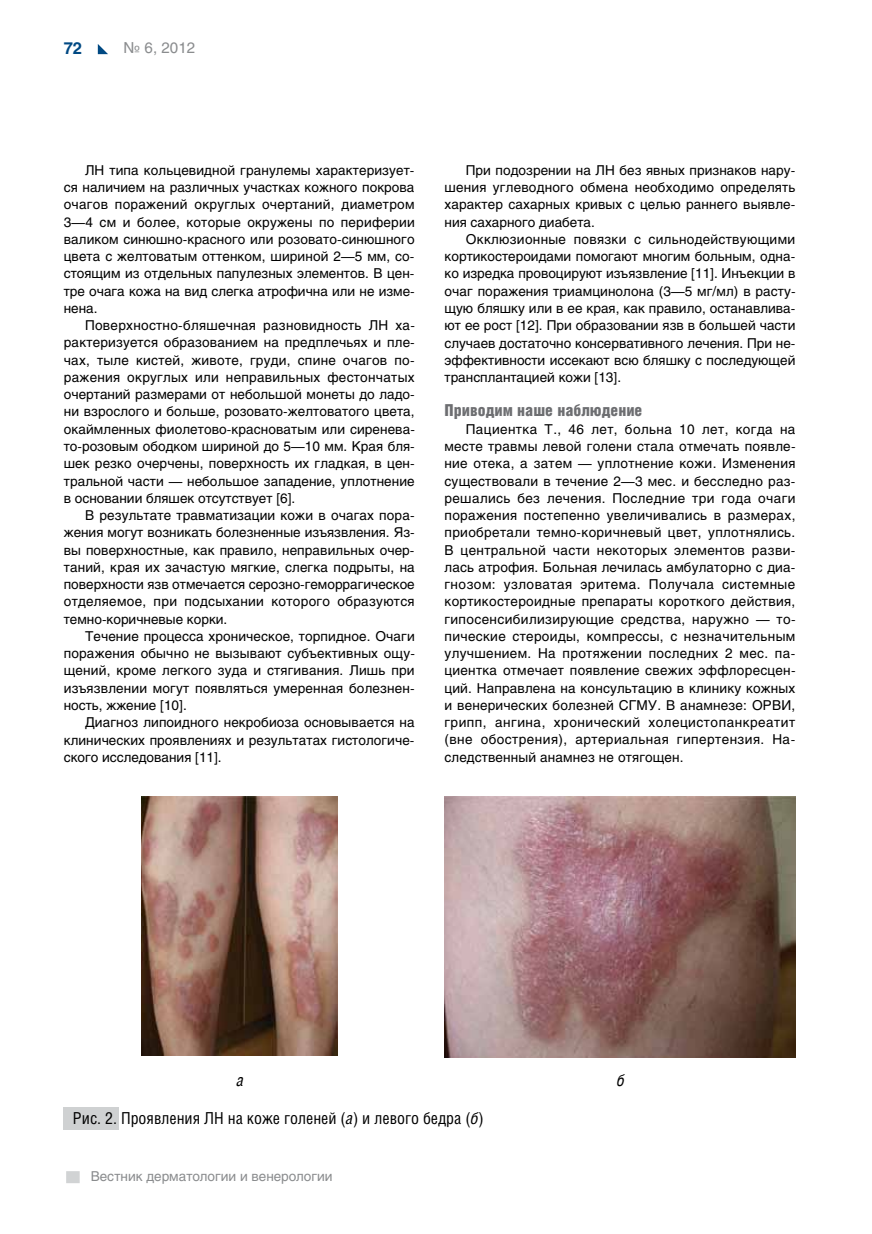
<style>
.page{position:relative;width:872px;height:1234px;background:#fff}
.page>*{position:absolute;margin:0;border:0;box-sizing:border-box;transform-origin:0 0}
.t1{font:16.5px "Helios Cond C";color:#000}
.t2{font:16.5px "Helios Cond Black C";color:#6d6e71}
.t3{font:700 16.5px "Helios C";color:#004983}
.t4{font:italic 16.5px "Helios Cond";color:#000}
.t5{font:15px "Helios C";color:#8a8c8e}
.t6{font:13.5px/17.2px "Helios C";letter-spacing:.005em;color:#000;text-align:justify}
.t7{font:13.5px "Helios C";color:#8a8c8e}
.s1{font-style:italic}
</style>
<div class="page">
<div style="left:66px;top:1170px;width:14px;height:12px;background:#d1d3d4"></div>
<svg style="left:98px;top:44px;width:10px;height:10px"></svg>
<img style="left:141px;top:796px;width:196px;height:258px">
<img style="left:444px;top:796px;width:351px;height:261px">
<div style="left:64px;top:1106px;width:55px;height:22px;background:#cfd1d2"></div>
<p class="t3" style="left:64px;top:38px;width:20px">72</p>
<p class="t5" style="left:124px;top:39px;width:73px">№ 6, 2012</p>
<p class="t6" style="left:64px;top:161px;width:352px;text-indent:21px">ЛН типа кольцевидной гранулемы характеризует&shy;ся наличием на различных участках кожного покрова очагов поражений округлых очертаний, диаметром 3—4 см и более, которые окружены по периферии валиком синюшно-красного или розовато-синюшного цвета с желтоватым оттенком, шириной 2—5 мм, со&shy;стоящим из отдельных папулезных элементов. В цен&shy;тре очага кожа на вид слегка атрофична или не изме&shy;нена.</p>
<p class="t6" style="left:64px;top:316px;width:352px;text-indent:21px">Поверхностно-бляшечная разновидность ЛН ха&shy;рактеризуется образованием на предплечьях и пле&shy;чах, тыле кистей, животе, груди, спине очагов по&shy;ражения округлых или неправильных фестончатых очертаний размерами от небольшой монеты до ладо&shy;ни взрослого и больше, розовато-желтоватого цвета, окаймленных фиолетово-красноватым или сиренева&shy;то-розовым ободком шириной до 5—10 мм. Края бля&shy;шек резко очерчены, поверхность их гладкая, в цен&shy;тральной части — небольшое западение, уплотнение в основании бляшек отсутствует [6].</p>
<p class="t6" style="left:64px;top:506px;width:352px;text-indent:21px">В результате травматизации кожи в очагах пора&shy;жения могут возникать болезненные изъязвления. Яз&shy;вы поверхностные, как правило, неправильных очер&shy;таний, края их зачастую мягкие, слегка подрыты, на поверхности язв отмечается серозно-геморрагическое отделяемое, при подсыхании которого образуются темно-коричневые корки.</p>
<p class="t6" style="left:64px;top:627px;width:352px;text-indent:21px">Течение процесса хроническое, торпидное. Очаги поражения обычно не вызывают субъективных ощу&shy;щений, кроме легкого зуда и стягивания. Лишь при изъязвлении могут появляться умеренная болезнен&shy;ность, жжение [10].</p>
<p class="t6" style="left:64px;top:713px;width:352px;text-indent:21px">Диагноз липоидного некробиоза основывается на клинических проявлениях и результатах гистологиче&shy;ского исследования [11].</p>
<p class="t6" style="left:444px;top:161px;width:352px;text-indent:21px">При подозрении на ЛН без явных признаков нару&shy;шения углеводного обмена необходимо определять характер сахарных кривых с целью раннего выявле&shy;ния сахарного диабета.</p>
<p class="t6" style="left:444px;top:230px;width:352px;text-indent:21px">Окклюзионные повязки с сильнодействующими кортикостероидами помогают многим больным, одна&shy;ко изредка провоцируют изъязвление [11]. Инъекции в очаг поражения триамцинолона (3—5 мг/мл) в расту&shy;щую бляшку или в ее края, как правило, останавлива&shy;ют ее рост [12]. При образовании язв в большей части случаев достаточно консервативного лечения. При не&shy;эффективности иссекают всю бляшку с последующей трансплантацией кожи [13].</p>
<p class="t2" style="left:444px;top:401px;width:199px">Приводим наше наблюдение</p>
<p class="t6" style="left:444px;top:420px;width:353px;text-indent:21px">Пациентка Т., 46 лет, больна 10 лет, когда на месте травмы левой голени стала отмечать появле&shy;ние отека, а затем — уплотнение кожи. Изменения существовали в течение 2—3 мес. и бесследно раз&shy;решались без лечения. Последние три года очаги поражения постепенно увеличивались в размерах, приобретали темно-коричневый цвет, уплотнялись.<br>В центральной части некоторых элементов разви&shy;лась атрофия. Больная лечилась амбулаторно с диа&shy;гнозом: узловатая эритема. Получала системные кортикостероидные препараты короткого действия, гипосенсибилизирующие средства, наружно — то&shy;пические стероиды, компрессы, с незначительным улучшением. На протяжении последних 2 мес. па&shy;циентка отмечает появление свежих эффлоресцен&shy;ций. Направлена на консультацию в клинику кожных и венерических болезней СГМУ. В анамнезе: ОРВИ, грипп, ангина, хронический холецистопанкреатит (вне обострения), артериальная гипертензия. На&shy;следственный анамнез не отягощен.</p>
<p class="t4" style="left:236px;top:1070px;width:9px">а</p>
<p class="t4" style="left:616px;top:1070px;width:9px">б</p>
<p class="t1" style="left:73px;top:1107px;width:412px">Рис. 2. Проявления ЛН на коже голеней (<span class="s1">а</span>) и левого бедра (<span class="s1">б</span>)</p>
<p class="t7" style="left:91px;top:1168px;width:243px">Вестник дерматологии и венерологии</p>
</div>
